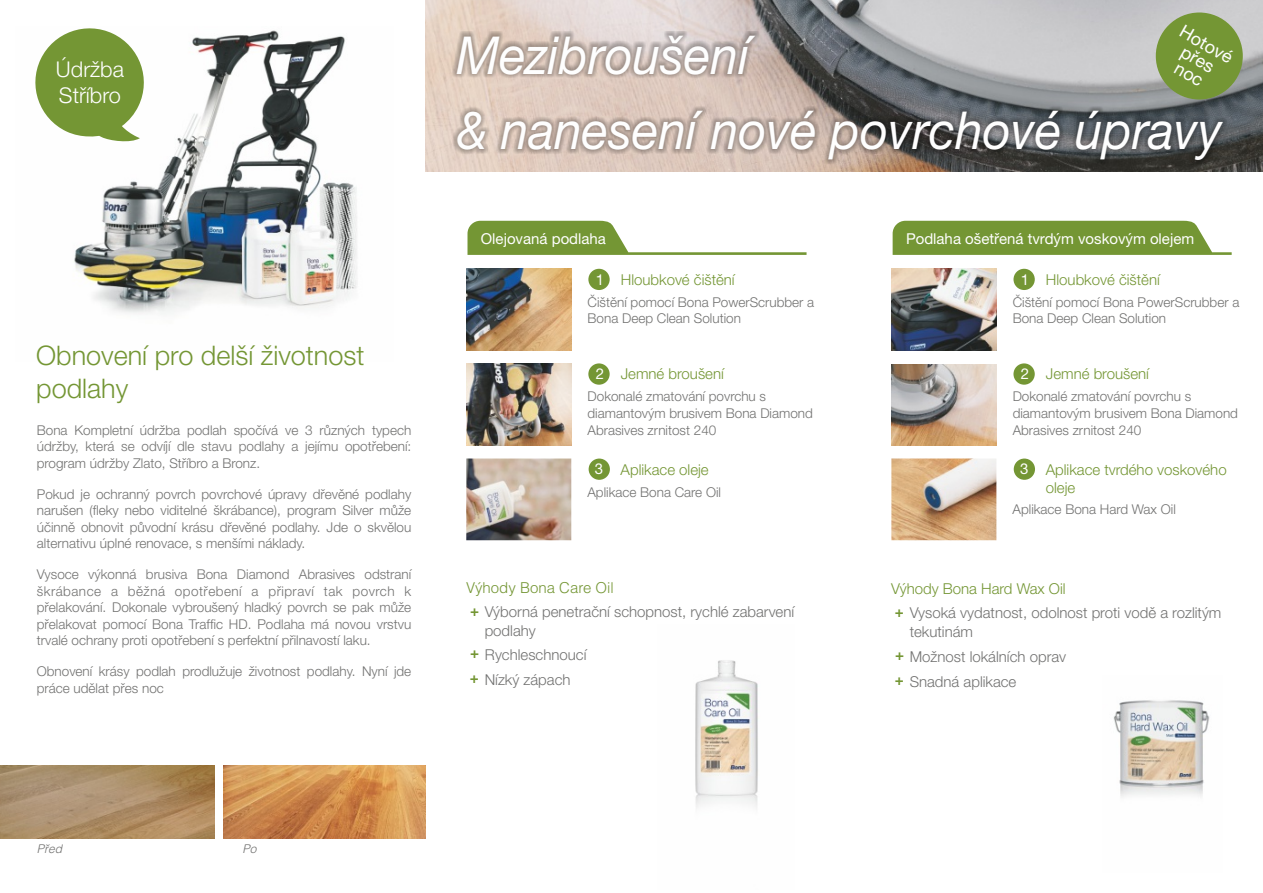
<style>
.page{position:relative;width:1263px;height:893px;background:#fff}
.page>*{position:absolute;margin:0;border:0;box-sizing:border-box;transform-origin:0 0}
.t1{font:italic 52.35px/75.3px "Helvetica Neue CE";color:#fefefe;scale:.94 1}
.t2{font:300 27px/33.2px "Helvetica Neue CE";color:#749634}
.t3{font:300 21.75px/26.7px "Helvetica Neue CE";color:#fefefe}
.t4{font:18px/17.4px "Helvetica Neue CE";color:#fefefe;text-align:center}
.t5{font:300 15px/24.9px "Helvetica Neue CE";color:#727271}
.t6{font:300 15px/18.5px "Helvetica Neue CE";color:#749634}
.t7{font:15px "Helvetica Neue CE";color:#fefefe}
.t8{font:300 15px "Helvetica CE";color:#749634}
.t9{font:700 15px/24.9px "Helvetica Neue CE";color:#749634}
.t10{font:300 13.5px/16.6px "Helvetica Neue CE";color:#727271}
.t11{font:italic 300 12px "Helvetica CE";color:#727271}
.s1{font-weight:700;color:#749634}
.s2{color:#749634}
</style>
<div class="page">
<img style="left:891px;top:458px;width:105px;height:82px">
<img style="left:891px;top:269px;width:105px;height:82px">
<img style="left:891px;top:364px;width:105px;height:82px">
<img style="left:466px;top:458px;width:105px;height:82px">
<img style="left:466px;top:364px;width:105px;height:81px">
<img style="left:223px;top:766px;width:202px;height:72px">
<img style="left:0;top:766px;width:215px;height:72px">
<img style="left:1113px;top:700px;width:97px;height:97px">
<img style="left:425px;top:0;width:838px;height:171px">
<img style="left:74px;top:30px;width:283px;height:284px">
<img style="left:695px;top:660px;width:63px;height:148px">
<svg style="left:35px;top:28px;width:116px;height:116px"></svg>
<div style="left:1156px;top:13px;width:87px;height:87px;background:#749634;border-radius:50%"></div>
<div style="left:452px;top:31px;width:775px;height:134px;background:#2b2a29;opacity:.49"></div>
<svg style="left:467px;top:221px;width:339px;height:34px"></svg>
<div style="left:588px;top:269px;width:22px;height:21px;background:#749634;border-radius:50%"></div>
<div style="left:588px;top:363px;width:22px;height:22px;background:#749634;border-radius:50%"></div>
<div style="left:589px;top:459px;width:21px;height:21px;background:#749634;border-radius:50%"></div>
<svg style="left:893px;top:221px;width:339px;height:34px;background:#7f9e45"></svg>
<div style="left:1013px;top:269px;width:22px;height:21px;background:#749634;border-radius:50%"></div>
<div style="left:1013px;top:363px;width:22px;height:22px;background:#749634;border-radius:50%"></div>
<div style="left:1014px;top:459px;width:21px;height:21px;background:#749634;border-radius:50%"></div>
<img style="left:467px;top:268px;width:104px;height:83px">
<h3 class="t3" style="left:56px;top:58px;width:69px">Údržba<br>Støíbro</h3>
<h2 class="t2" style="left:36px;top:343px;width:330px">Obnovení pro delší životnost podlahy</h2>
<p class="t10" style="left:37px;top:423px;width:376px;text-align:justify">Bona Kompletní údržba podlah spoèívá ve 3 rùzných typech údržby, která se odvíjí dle stavu podlahy a jejímu opotøebení: program údržby Zlato, Støíbro a Bronz.</p>
<p class="t10" style="left:37px;top:487px;width:376px;text-align:justify">Pokud je ochranný povrch povrchové úpravy døevìné podlahy narušen (fleky nebo viditelné škrábance), program Silver mùže úèinnì obnovit pùvodní krásu døevìné podlahy. Jde o skvìlou alternativu úplné renovace, s menšími náklady.</p>
<p class="t10" style="left:37px;top:568px;width:376px;text-align:justify">Vysoce výkonná brusiva Bona Diamond Abrasives odstraní škrábance a bìžná opotøebení a pøipraví tak povrch k pøelakování. Dokonale vybroušený hladký povrch se pak mùže pøelakovat pomocí Bona Traffic HD. Podlaha má novou vrstvu trvalé ochrany proti opotøebení s perfektní pøilnavostí laku.</p>
<p class="t10" style="left:37px;top:665px;width:376px">Obnovení krásy podlah prodlužuje životnost podlahy. Nyní jde práce udìlat pøes noc</p>
<h3 class="t4" style="left:1185px;top:24px;width:59px;rotate:30deg">Hotové pøes noc</h3>
<h1 class="t1" style="left:456px;top:26px;width:816px">Mezibroušení<br>&amp; nanesení nové povrchové úpravy</h1>
<p class="t7" style="left:481px;top:233px;width:127px">Olejovaná podlaha</p>
<p class="t7" style="left:596px;top:273px;width:10px">1</p>
<p class="t6" style="left:621px;top:272px;width:115px">Hloubkové èištìní</p>
<p class="t10" style="left:588px;top:295px;width:228px">Èištìní pomocí Bona PowerScrubber a<br>Bona Deep Clean Solution</p>
<p class="t6" style="left:621px;top:367px;width:105px">Jemné broušení</p>
<p class="t10" style="left:588px;top:390px;width:227px">Dokonalé zmatování povrchu s diamantovým brusivem Bona Diamond<br>Abrasives zrnitost 240</p>
<p class="t6" style="left:621px;top:462px;width:90px">Aplikace oleje</p>
<p class="t10" style="left:587px;top:485px;width:135px">Aplikace Bona Care Oil</p>
<p class="t7" style="left:596px;top:368px;width:10px">2</p>
<p class="t7" style="left:595px;top:463px;width:10px">3</p>
<p class="t8" style="left:466px;top:581px;width:149px">Výhody Bona Care Oil</p>
<p class="t5" style="left:485px;top:605px;width:311px;line-height:18.5px;text-indent:-15px"><span class="s1">+</span> Výborná penetraèní schopnost, rychlé zabarvení podlahy</p>
<p class="t5" style="left:485px;top:645px;width:103px">Rychleschnoucí<br>Nízký zápach</p>
<p class="t9" style="left:470px;top:643px;width:11px">+ +</p>
<p class="t7" style="left:906px;top:233px;width:290px">Podlaha ošetøená tvrdým voskovým olejem</p>
<p class="t7" style="left:1021px;top:273px;width:10px">1</p>
<p class="t6" style="left:1046px;top:272px;width:115px">Hloubkové èištìní</p>
<p class="t10" style="left:1013px;top:295px;width:228px">Èištìní pomocí Bona PowerScrubber a<br>Bona Deep Clean Solution</p>
<p class="t6" style="left:1046px;top:367px;width:105px">Jemné broušení</p>
<p class="t10" style="left:1013px;top:390px;width:227px">Dokonalé zmatování povrchu s diamantovým brusivem Bona Diamond<br>Abrasives zrnitost 240</p>
<p class="t6" style="left:1046px;top:462px;width:182px">Aplikace tvrdého voskového oleje</p>
<p class="t10" style="left:1012px;top:502px;width:165px">Aplikace Bona Hard Wax Oil</p>
<p class="t7" style="left:1021px;top:368px;width:10px">2</p>
<p class="t7" style="left:1020px;top:463px;width:10px">3</p>
<p class="t5" style="left:891px;top:579px;width:332px;line-height:24px"><span class="s2">Výhody Bona Hard Wax Oil<br></span><span class="s1">+</span> Vysoká vydatnost, odolnost proti vodì a rozlitým</p>
<p class="t5" style="left:910px;top:621px;width:158px">tekutinám<br>Možnost lokálních oprav<br>Snadná aplikace</p>
<p class="t9" style="left:895px;top:644px;width:11px">+ +</p>
<p class="t11" style="left:37px;top:844px;width:27px">Pøed</p>
<p class="t11" style="left:242px;top:844px;width:16px">Po</p>
</div>
